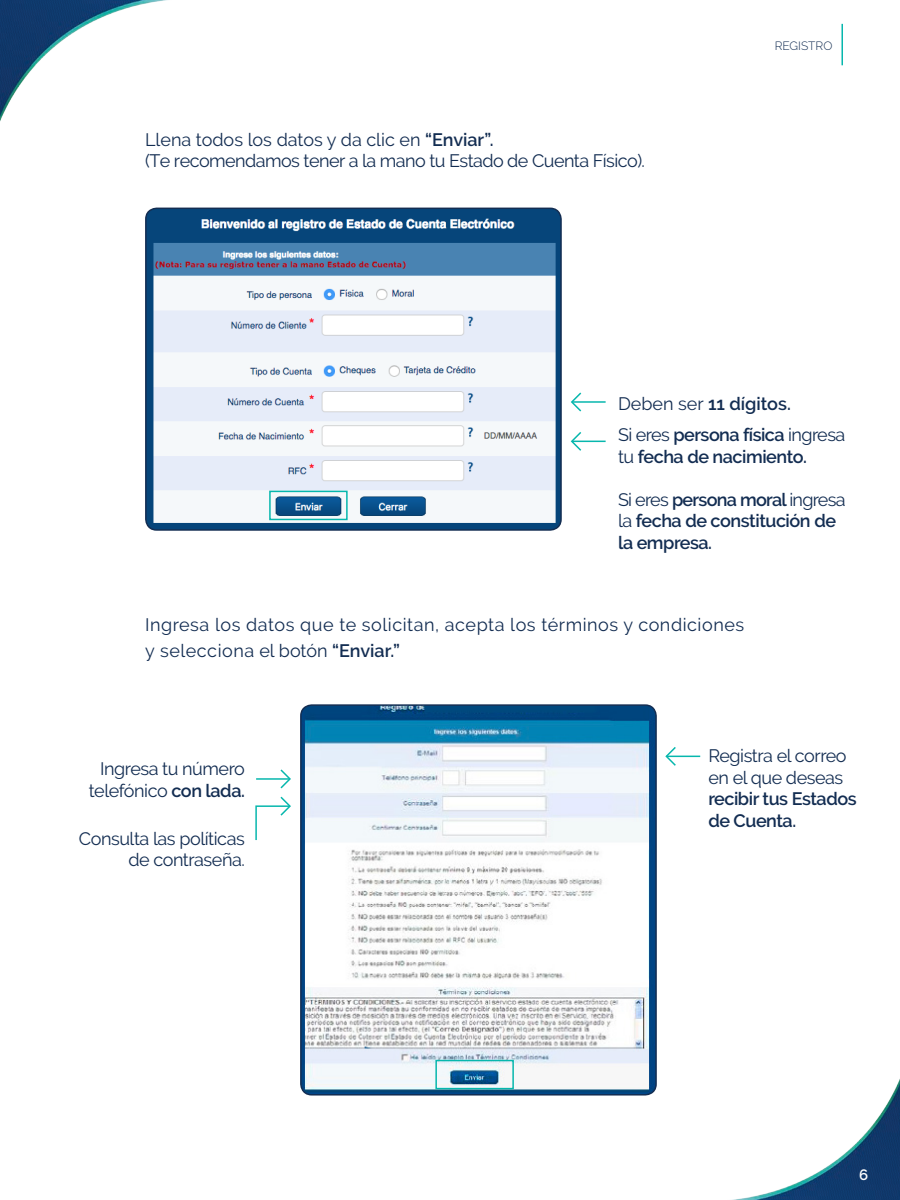
<style>
.page{position:relative;width:900px;height:1200px;background:#fff}
.page>*{position:absolute;margin:0;border:0;box-sizing:border-box;transform-origin:0 0}
.t1{font:18px/21.6px "Raleway";letter-spacing:-.025em;color:#132d52}
.t2{font:600 18px/21.6px "Raleway";letter-spacing:-.025em;color:#132d52}
.t3{font:18px/25.5px "Raleway";letter-spacing:.03em;color:#132d52}
.t4{font:600 18px "Raleway";color:#132d52}
.t5{font:300 12px "Raleway";color:#132d52}
.s1{font-weight:600}
.s2{font-weight:400}
</style>
<div class="page">
<img style="left:732px;top:1079px;width:168px;height:121px">
<img style="left:0;top:0;width:167px;height:121px">
<hr style="left:841px;top:24px;width:2px;height:41px;background:#07b7ad">
<img style="left:146px;top:208px;width:414px;height:320px">
<div style="left:145px;top:208px;width:417px;height:323px;border:2px solid #132d52;border-radius:11px"></div>
<img style="left:303px;top:707px;width:351px;height:386px">
<div style="left:300px;top:704px;width:357px;height:392px;border:2px solid #132d52;border-radius:11px"></div>
<svg style="left:571px;top:392px;width:11px;height:20px"></svg>
<hr style="left:572px;top:401px;width:34px;height:2px;background:#07b7ad">
<svg style="left:570px;top:432px;width:13px;height:19px"></svg>
<hr style="left:572px;top:441px;width:34px;height:1px;background:#07b7ad">
<svg style="left:665px;top:747px;width:12px;height:19px"></svg>
<hr style="left:667px;top:756px;width:33px;height:1px;background:#07b7ad">
<div style="left:269px;top:491px;width:79px;height:29px;border:2px solid #07b7ad"></div>
<svg style="left:255px;top:769px;width:36px;height:72px"></svg>
<div style="left:435px;top:1060px;width:79px;height:29px;border:2px solid #07b7ad"></div>
<svg style="left:860px;top:1169px;width:8px;height:11px"></svg>
<p class="t1" style="left:145px;top:129px;width:501px">Llena todos los datos y da clic en <span class="s1">“Enviar”.<br></span>(Te recomendamos tener a la mano tu Estado de Cuenta Físico).</p>
<p class="t5" style="left:775px;top:39px;width:59px">REGISTRO</p>
<p class="t4" style="left:618px;top:394px;width:174px"><span class="s2">Deben ser</span> 11 dígitos.</p>
<p class="t2" style="left:618px;top:424px;width:229px"><span class="s2">Si eres</span> persona física <span class="s2">ingresa tu</span> fecha de nacimiento.</p>
<p class="t2" style="left:618px;top:489px;width:229px"><span class="s2">Si eres</span> persona moral <span class="s2">ingresa la</span> fecha de constitución de la empresa.</p>
<p class="t3" style="left:145px;top:612px;width:601px">Ingresa los datos que te solicitan, acepta los términos y condiciones y selecciona el botón <span class="s1">“Enviar.”</span></p>
<p class="t1" style="left:89px;top:758px;width:157px;text-align:right">Ingresa tu número telefónico <span class="s1">con lada.</span></p>
<p class="t1" style="left:79px;top:828px;width:167px;text-align:right">Consulta las políticas de contraseña.</p>
<p class="t1" style="left:708px;top:745px;width:140px">Registra el correo en el que deseas</p>
<p class="t2" style="left:708px;top:788px;width:150px">recibir tus Estados de Cuenta.</p>
</div>
